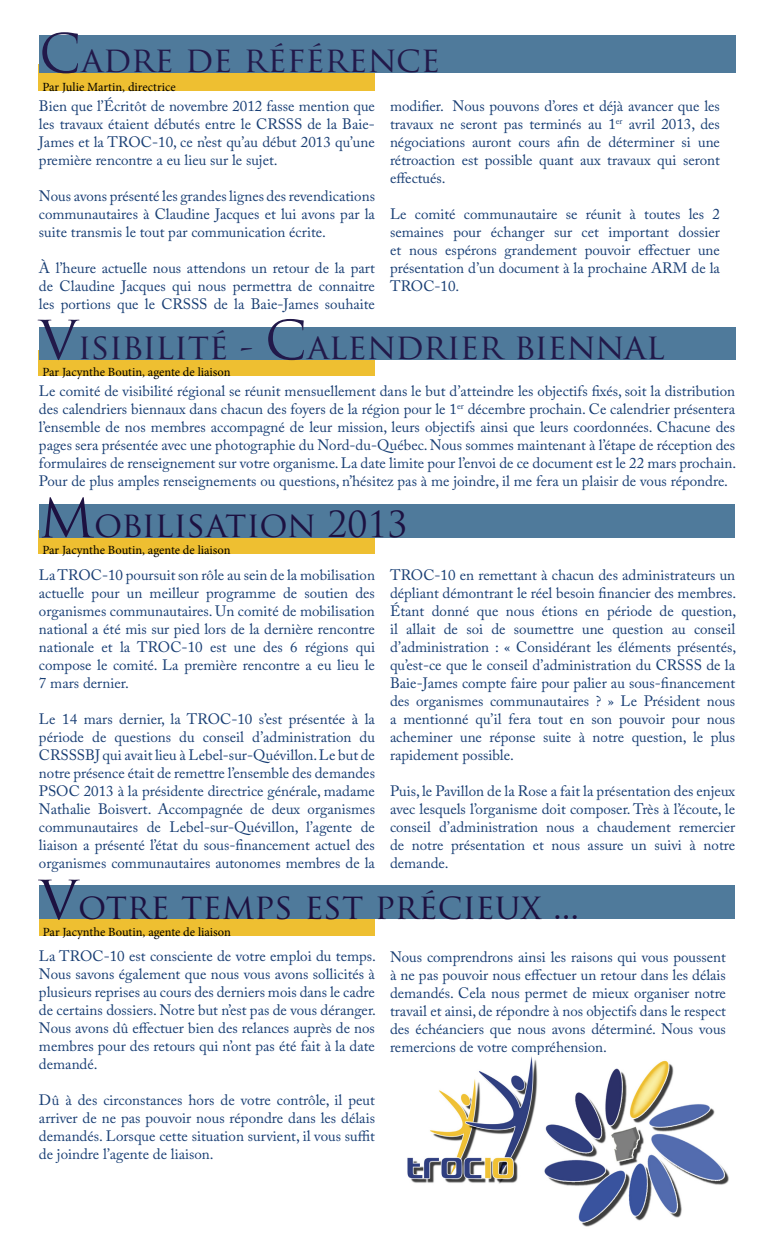
<style>
.page{position:relative;width:765px;height:1260px;background:#fff}
.page>*{position:absolute;margin:0;border:0;box-sizing:border-box;transform-origin:0 0}
.t1{font:52.5px "Trajan Pro";color:#22194a}
.t2{font:52.5px "Trajan Pro";color:#1d1141}
.t3{font:35px "Trajan Pro";color:#22194a}
.t4{font:35px "Trajan Pro";color:#1d1141}
.texte_journal{font:15px/18px "Adobe Caslon Pro";color:#183e74;text-align:justify}
.t5{font:12.5px "Minion Pro";color:#000}
.s1{font-size:52.5px}
</style>
<div class="page">
<div style="left:39px;top:64px;width:336px;height:27px;background:#eebf31"></div>
<div style="left:39px;top:35px;width:696px;height:37px;background:#4f7a9b"></div>
<div style="left:39px;top:350px;width:336px;height:26px;background:#eebf31"></div>
<div style="left:39px;top:327px;width:696px;height:32px;background:#4f7a9b"></div>
<div style="left:39px;top:531px;width:336px;height:23px;background:#eebf31"></div>
<div style="left:39px;top:504px;width:696px;height:33px;background:#4f7a9b"></div>
<div style="left:39px;top:913px;width:336px;height:23px;background:#eebf31"></div>
<div style="left:39px;top:886px;width:696px;height:33px;background:#4f7a9b"></div>
<img style="left:407px;top:1056px;width:322px;height:171px">
<p class="t1" style="left:39px;top:20px;width:44px">C</p>
<p class="t5" style="left:43px;top:79px;width:135px">Par Julie Martin, directrice</p>
<p class="t3" style="left:81px;top:38px;width:361px">adre de référence</p>
<p class="texte_journal" style="left:39px;top:97px;width:338px">Bien que l’Écritôt de novembre 2012 fasse mention que les travaux étaient débutés entre le CRSSS de la Baie-James et la TROC-10, ce n’est qu’au début 2013 qu’une première rencontre a eu lieu sur le sujet.</p>
<p class="texte_journal" style="left:39px;top:187px;width:338px">Nous avons présenté les grandes lignes des revendications communautaires à Claudine Jacques et lui avons par la suite transmis le tout par communication écrite.</p>
<p class="texte_journal" style="left:39px;top:259px;width:338px">À l’heure actuelle nous attendons un retour de la part de Claudine Jacques qui nous permettra de connaitre les portions que le CRSSS de la Baie-James souhaite</p>
<p class="texte_journal" style="left:390px;top:97px;width:332px">modifier. Nous pouvons d’ores et déjà avancer que les travaux ne seront pas terminés au 1<sup>er</sup> avril 2013, des négociations auront cours afin de déterminer si une rétroaction est possible quant aux travaux qui seront effectués.</p>
<p class="texte_journal" style="left:390px;top:205px;width:332px">Le comité communautaire se réunit à toutes les 2 semaines pour échanger sur cet important dossier et nous espérons grandement pouvoir effectuer une présentation d’un document à la prochaine ARM de la TROC-10.</p>
<p class="t3" style="left:78px;top:324px;width:588px">isibilité - <span class="s1">C</span>alendrier biennal</p>
<p class="t1" style="left:39px;top:307px;width:40px">V</p>
<p class="t5" style="left:43px;top:363px;width:190px">Par Jacynthe Boutin, agente de liaison</p>
<p class="texte_journal" style="left:39px;top:382px;width:699px">Le comité de visibilité régional se réunit mensuellement dans le but d’atteindre les objectifs fixés, soit la distribution des calendriers biennaux dans chacun des foyers de la région pour le 1<sup>er</sup> décembre prochain. Ce calendrier présentera l’ensemble de nos membres accompagné de leur mission, leurs objectifs ainsi que leurs coordonnées. Chacune des pages sera présentée avec une photographie du Nord-du-Québec. Nous sommes maintenant à l’étape de réception des formulaires de renseignement sur votre organisme. La date limite pour l’envoi de ce document est le 22 mars prochain.<br>Pour de plus amples renseignements ou questions, n’hésitez pas à me joindre, il me fera un plaisir de vous répondre.</p>
<p class="t2" style="left:39px;top:485px;width:57px">M</p>
<p class="t5" style="left:43px;top:542px;width:190px">Par Jacynthe Boutin, agente de liaison</p>
<p class="t4" style="left:94px;top:502px;width:315px">obilisation 2013</p>
<p class="texte_journal" style="left:39px;top:566px;width:338px">La TROC-10 poursuit son rôle au sein de la mobilisation actuelle pour un meilleur programme de soutien des organismes communautaires. Un comité de mobilisation national a été mis sur pied lors de la dernière rencontre nationale et la TROC-10 est une des 6 régions qui compose le comité. La première rencontre a eu lieu le 7 mars dernier.</p>
<p class="texte_journal" style="left:39px;top:710px;width:338px">Le 14 mars dernier, la TROC-10 s’est présentée à la période de questions du conseil d’administration du CRSSSBJ qui avait lieu à Lebel-sur-Quévillon. Le but de notre présence était de remettre l’ensemble des demandes PSOC 2013 à la présidente directrice générale, madame Nathalie Boisvert. Accompagnée de deux organismes communautaires de Lebel-sur-Quévillon, l’agente de liaison a présenté l’état du sous-financement actuel des organismes communautaires autonomes membres de la</p>
<p class="texte_journal" style="left:390px;top:566px;width:348px">TROC-10 en remettant à chacun des administrateurs un dépliant démontrant le réel besoin financier des membres.<br>Étant donné que nous étions en période de question, il allait de soi de soumettre une question au conseil d’administration : « Considérant les éléments présentés, qu’est-ce que le conseil d’administration du CRSSS de la Baie-James compte faire pour palier au sous-financement des organismes communautaires ? » Le Président nous a mentionné qu’il fera tout en son pouvoir pour nous acheminer une réponse suite à notre question, le plus rapidement possible.</p>
<p class="texte_journal" style="left:390px;top:782px;width:347px">Puis, le Pavillon de la Rose a fait la présentation des enjeux avec lesquels l’organisme doit composer. Très à l’écoute, le conseil d’administration nous a chaudement remercier de notre présentation et nous assure un suivi à notre demande.</p>
<p class="t2" style="left:39px;top:867px;width:40px">V</p>
<p class="t5" style="left:43px;top:924px;width:190px">Par Jacynthe Boutin, agente de liaison</p>
<p class="t4" style="left:78px;top:884px;width:503px">otre temps est précieux ...</p>
<p class="texte_journal" style="left:390px;top:947px;width:338px">Nous comprendrons ainsi les raisons qui vous poussent à ne pas pouvoir nous effectuer un retour dans les délais demandés. Cela nous permet de mieux organiser notre travail et ainsi, de répondre à nos objectifs dans le respect des échéanciers que nous avons déterminé. Nous vous remercions de votre compréhension.</p>
<p class="texte_journal" style="left:39px;top:947px;width:339px">La TROC-10 est consciente de votre emploi du temps.<br>Nous savons également que nous vous avons sollicités à plusieurs reprises au cours des derniers mois dans le cadre de certains dossiers. Notre but n’est pas de vous déranger.<br>Nous avons dû effectuer bien des relances auprès de nos membres pour des retours qui n’ont pas été fait à la date demandé.</p>
<p class="texte_journal" style="left:39px;top:1091px;width:338px">Dû à des circonstances hors de votre contrôle, il peut arriver de ne pas pouvoir nous répondre dans les délais demandés. Lorsque cette situation survient, il vous suffit de joindre l’agente de liaison.</p>
</div>
